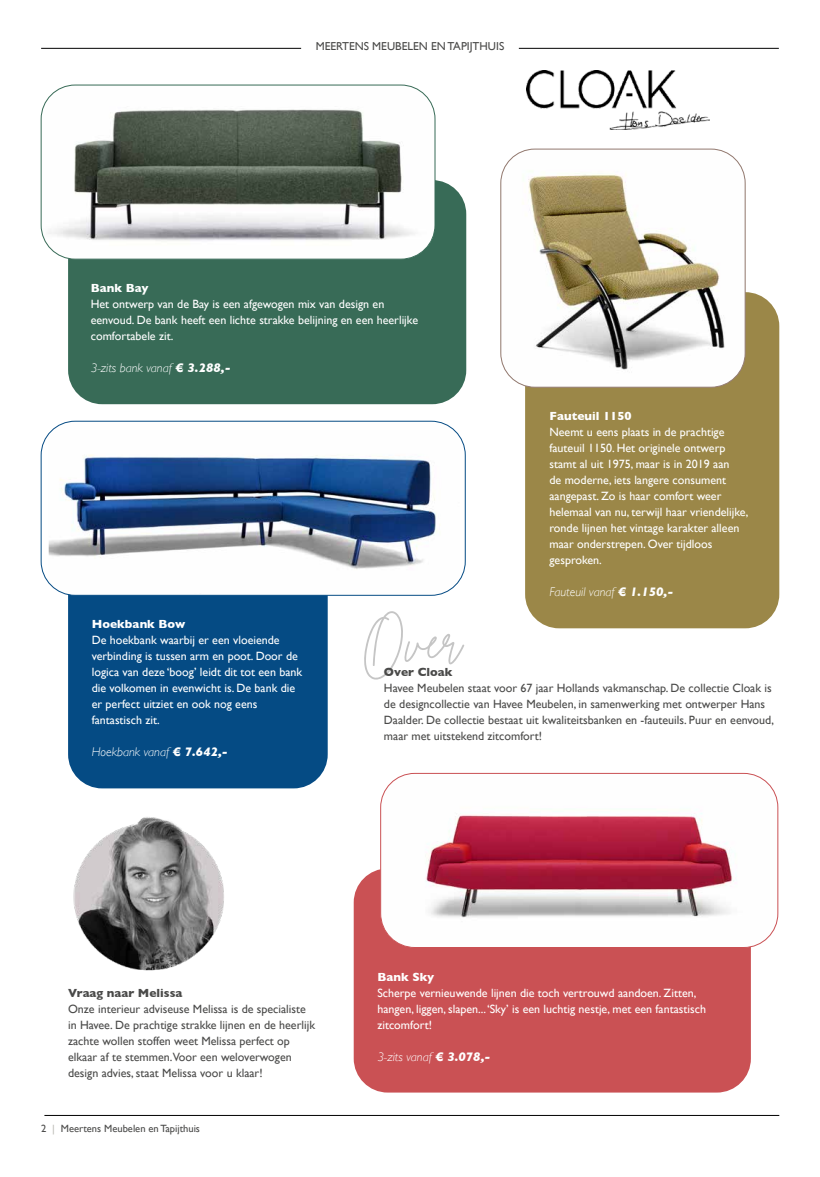
<style>
.page{position:relative;width:820px;height:1177px;background:#fff}
.page>*{position:absolute;margin:0;border:0;box-sizing:border-box;transform-origin:0 0}
.t1{font:italic 300 12.6px "Gill Sans";color:#fff}
.t2{font:12px/16px "Gill Sans";color:#fff}
.t3{font:12px/16px "Gill Sans";color:#4a4a49}
.t4{font:700 12px "Gill Sans";color:#fff}
.t5{font:700 12px "Gill Sans";color:#4a4a49}
.t6{font:11.5px "Gill Sans";color:#4a4a49}
.t7{font:10.5px "Gill Sans";color:#4a4a49}
.s1{font-weight:700}
.s2{color:#b8b7b1}
</style>
<div class="page">
<hr style="left:41px;top:48px;width:260px;height:1px;background:#000">
<hr style="left:518px;top:48px;width:260px;height:1px;background:#000">
<hr style="left:44px;top:1114px;width:735px;height:1px;background:#000">
<div style="left:68px;top:180px;width:398px;height:224px;background:#386b57;border-radius:34px"></div>
<div style="left:68px;top:528px;width:259px;height:260px;background:#054b84;border-radius:34px"></div>
<div style="left:525px;top:292px;width:254px;height:336px;background:#9b8748;border-radius:34px"></div>
<img style="left:41px;top:85px;width:392px;height:173px">
<div style="left:41px;top:85px;width:394px;height:175px;border:1px solid #386b57;border-radius:34px"></div>
<div style="left:41px;top:421px;width:424px;height:174px;background:#fff;border-radius:34px"></div>
<img style="left:49px;top:421px;width:410px;height:172px">
<div style="left:41px;top:421px;width:424px;height:175px;border:1px solid #054b84;border-radius:34px"></div>
<img style="left:502px;top:149px;width:242px;height:237px">
<div style="left:500px;top:149px;width:245px;height:239px;border:1px solid #957c74;border-radius:34px"></div>
<div style="left:353px;top:868px;width:397px;height:224px;background:#ca5154;border-radius:34px"></div>
<img style="left:381px;top:773px;width:396px;height:174px">
<div style="left:380px;top:773px;width:398px;height:175px;border:1px solid #ca5154;border-radius:34px"></div>
<svg style="left:364px;top:611px;width:100px;height:68px"></svg>
<img style="left:73px;top:817px;width:151px;height:154px">
<img style="left:526px;top:71px;width:183px;height:59px">
<p class="t6" style="left:315px;top:40px;width:190px">MEERTENS MEUBELEN EN TAPIJTHUIS</p>
<p class="t4" style="left:91px;top:278px;width:59px">Bank Bay</p>
<p class="t2" style="left:91px;top:296px;width:328px">Het ontwerp van de Bay is een afgewogen mix van design en eenvoud. De bank heeft een lichte strakke belijning en een heerlijke comfortabele zit.</p>
<p class="t1" style="left:91px;top:361px;width:141px">3-zits bank vanaf <span class="s1">€ 3.288,-</span></p>
<p class="t4" style="left:549px;top:406px;width:84px">Fauteuil 1150</p>
<p class="t2" style="left:549px;top:424px;width:200px">Neemt u eens plaats in de prachtige fauteuil 1150. Het originele ontwerp stamt al uit 1975, maar is in 2019 aan<br>de moderne, iets langere consument aangepast. Zo is haar comfort weer helemaal van nu, terwijl haar vriendelijke, ronde lijnen het vintage karakter alleen maar onderstrepen. Over tijdloos gesproken.</p>
<p class="t1" style="left:549px;top:585px;width:125px">Fauteuil vanaf <span class="s1">€ 1.150,-</span></p>
<p class="t4" style="left:92px;top:614px;width:95px">Hoekbank Bow</p>
<p class="t2" style="left:92px;top:632px;width:212px">De hoekbank waarbij er een vloeiende verbinding is tussen arm en poot. Door de logica van deze ‘boog’ leidt dit tot een bank die volkomen in evenwicht is. De bank die er perfect uitziet en ook nog eens fantastisch zit.</p>
<p class="t1" style="left:92px;top:745px;width:138px">Hoekbank vanaf <span class="s1">€ 7.642,-</span></p>
<p class="t5" style="left:384px;top:662px;width:70px">Over Cloak</p>
<p class="t3" style="left:384px;top:680px;width:391px">Havee Meubelen staat voor 67 jaar Hollands vakmanschap. De collectie Cloak is de designcollectie van Havee Meubelen, in samenwerking met ontwerper Hans Daalder. De collectie bestaat uit kwaliteitsbanken en -fauteuils. Puur en eenvoud, maar met uitstekend zitcomfort!</p>
<p class="t5" style="left:68px;top:982px;width:116px">Vraag naar Melissa</p>
<p class="t3" style="left:68px;top:1000px;width:248px">Onze interieur adviseuse Melissa is de specialiste in Havee. De prachtige strakke lijnen en de heerlijk zachte wollen stoffen weet Melissa perfect op elkaar af te stemmen.Voor een weloverwogen design advies, staat Melissa voor u klaar!</p>
<p class="t7" style="left:41px;top:1121px;width:160px">2 <span class="s2">|</span> Meertens Meubelen en Tapijthuis</p>
<p class="t4" style="left:377px;top:966px;width:58px">Bank Sky</p>
<p class="t2" style="left:377px;top:984px;width:330px">Scherpe vernieuwende lijnen die toch vertrouwd aandoen. Zitten, hangen, liggen, slapen... ‘Sky’ is een luchtig nestje, met een fantastisch zitcomfort!</p>
<p class="t1" style="left:377px;top:1049px;width:115px">3-zits vanaf <span class="s1">€ 3.078,-</span></p>
</div>
